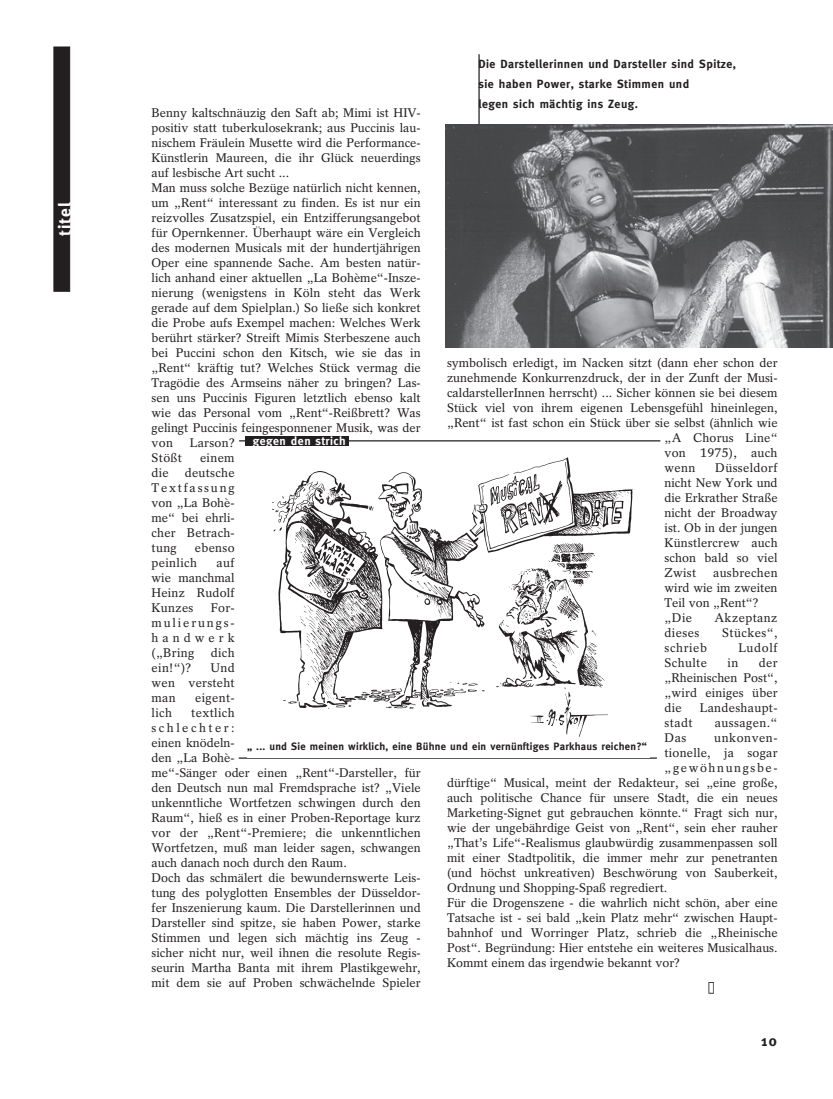
<style>
.page{position:relative;width:833px;height:1099px;background:#fff}
.page>*{position:absolute;margin:0;border:0;box-sizing:border-box;transform-origin:0 0}
.t1{font:700 17.5px "Meta";color:#fff}
.t2{font:700 15px "Meta";color:#231f20}
.t3{font:12.5px/15px "Rotation";color:#231f20;text-align:justify}
.t4{font:12.5px "Rotation";letter-spacing:.035em;color:#231f20}
.t5{font:12.5px/15px "Rotation";letter-spacing:.03em;color:#231f20}
.t6{font:12.5px "Rotation";letter-spacing:.125em;color:#231f20}
.t7{font:12.5px "Rotation";letter-spacing:.02em;color:#231f20}
.t8{font:12.5px "Rotation";letter-spacing:.025em;color:#231f20}
.t9{font:12.5px "Rotation";letter-spacing:.045em;color:#231f20}
.t10{font:12.5px "Rotation";letter-spacing:.05em;color:#231f20}
.t11{font:700 11.88px/20px "Meta";letter-spacing:.04em;color:#231f20}
.t12{font:700 11.88px "Meta";letter-spacing:.04em;color:#fff}
.t13{font:700 10.62px "Meta";letter-spacing:.025em;color:#231f20}
</style>
<div class="page">
<div style="left:54px;top:47px;width:16px;height:244px;background:#231f20;border:1px solid #231f20"></div>
<img style="left:272px;top:457px;width:361px;height:284px">
<img style="left:446px;top:125px;width:387px;height:223px">
<hr style="left:239px;top:757px;width:418px;height:1px;background:#231f20">
<hr style="left:239px;top:440px;width:421px;height:1px;background:#231f20">
<div style="left:245px;top:437px;width:104px;height:9px;background:#231f20"></div>
<hr style="left:478px;top:54px;width:1px;height:70px;background:#231f20">
<h1 class="t1" style="left:55px;top:236px;width:35px;rotate:-90deg">titel</h1>
<p class="t11" style="left:478px;top:54px;width:259px">Die Darstellerinnen und Darsteller sind Spitze, sie haben Power, starke Stimmen und<br>legen sich mächtig ins Zeug.</p>
<p class="t3" style="left:152px;top:105px;width:271px;text-align:left">Benny kaltschnäuzig den Saft ab; Mimi ist HIV&shy;positiv statt tuberkulosekrank; aus Puccinis lau&shy;nischem Fräulein Musette wird die Performance-Künstlerin Maureen, die ihr Glück neuerdings auf lesbische Art sucht ...<br>Man muss solche Bezüge natürlich nicht kennen, um „Rent“ interessant zu finden. Es ist nur ein reizvolles Zusatzspiel, ein Entzifferungsangebot für Opernkenner. Überhaupt wäre ein Vergleich des modernen Musicals mit der hundertjährigen Oper eine spannende Sache. Am besten natür&shy;lich anhand einer aktuellen „La Bohème“-Insze&shy;nierung (wenigstens in Köln steht das Werk gerade auf dem Spielplan.) So ließe sich konkret die Probe aufs Exempel machen: Welches Werk berührt stärker? Streift Mimis Sterbeszene auch bei Puccini schon den Kitsch, wie sie das in „Rent“ kräftig tut? Welches Stück vermag die Tragödie des Armseins näher zu bringen? Las&shy;sen uns Puccinis Figuren letztlich ebenso kalt wie das Personal vom „Rent“-Reißbrett? Was gelingt Puccinis feingesponnener Musik, was der von</p>
<p class="t3" style="left:447px;top:355px;width:332px">symbolisch erledigt, im Nacken sitzt (dann eher schon der</p>
<p class="t3" style="left:447px;top:370px;width:332px">zunehmende Konkurrenzdruck, der in der Zunft der Musi-</p>
<p class="t3" style="left:447px;top:385px;width:332px">caldarstellerInnen herrscht) ... Sicher können sie bei diesem</p>
<p class="t3" style="left:447px;top:400px;width:332px">Stück viel von ihrem eigenen Lebensgefühl hineinlegen,</p>
<p class="t3" style="left:447px;top:415px;width:332px">„Rent“ ist fast schon ein Stück über sie selbst (ähnlich wie</p>
<p class="t3" style="left:664px;top:430px;width:115px">„A Chorus Line“</p>
<p class="t7" style="left:664px;top:445px;width:115px">von 1975), auch</p>
<p class="t3" style="left:664px;top:460px;width:32px">wenn</p>
<p class="t12" style="left:253px;top:434px;width:94px">gegen den strich</p>
<p class="t3" style="left:190px;top:435px;width:46px">Larson?</p>
<p class="t3" style="left:152px;top:450px;width:32px">Stößt</p>
<p class="t3" style="left:200px;top:450px;width:36px">einem</p>
<p class="t3" style="left:152px;top:465px;width:19px">die</p>
<p class="t3" style="left:664px;top:460px;width:115px;text-indent:51px">Düsseldorf nicht New York und die Erkrather Straße nicht der Broadway ist. Ob in der jungen Künstlercrew auch schon bald so viel Zwist</p>
<p class="t3" style="left:152px;top:465px;width:85px;text-indent:33px">deutsche Textfassung von „La Bohè&shy;me“ bei ehrli&shy;cher Betrach&shy;tung</p>
<p class="t5" style="left:152px;top:540px;width:85px;text-indent:43px">ebenso peinlich</p>
<p class="t3" style="left:152px;top:555px;width:85px;text-indent:65px">auf wie manchmal Heinz Rudolf Kunzes</p>
<p class="t3" style="left:664px;top:565px;width:115px;text-align:left;text-indent:49px">ausbrechen wird wie im zweiten<br>Teil von „Rent“? „Die</p>
<p class="t3" style="left:152px;top:600px;width:85px;text-indent:59px">For&shy;mulierungs&shy;handwerk („Bring</p>
<p class="t4" style="left:714px;top:610px;width:65px">Akzeptanz</p>
<p class="t3" style="left:664px;top:625px;width:36px">dieses</p>
<p class="t4" style="left:722px;top:625px;width:57px">Stückes“,</p>
<p class="t10" style="left:664px;top:640px;width:44px">schrieb</p>
<p class="t3" style="left:738px;top:640px;width:41px">Ludolf</p>
<p class="t5" style="left:664px;top:655px;width:44px">Schulte</p>
<p class="t3" style="left:727px;top:655px;width:12px">in</p>
<p class="t3" style="left:211px;top:645px;width:25px">dich</p>
<p class="t3" style="left:664px;top:655px;width:115px;text-indent:94px">der „Rheinischen Post“, „wird einiges über die</p>
<p class="t3" style="left:152px;top:660px;width:85px;text-indent:59px">Und wen versteht man</p>
<p class="t3" style="left:152px;top:660px;width:41px">ein!“)?</p>
<p class="t3" style="left:195px;top:690px;width:41px">eigent-</p>
<p class="t8" style="left:699px;top:700px;width:79px">Landeshaupt-</p>
<p class="t3" style="left:152px;top:705px;width:271px;text-align:left;text-indent:40px">textlich<br>schlechter:<br>einen knödeln-<br>den „La Bohè-<br>me“-Sänger oder einen „Rent“-Darsteller, für den Deutsch nun mal Fremdsprache ist? „Viele unkenntliche Wortfetzen schwingen durch den Raum“, hieß es in einer Proben-Reportage kurz vor der „Rent“-Premiere; die unkenntlichen Wortfetzen, muß man leider sagen, schwangen auch danach noch durch den Raum.<br>Doch das schmälert die bewundernswerte Leis&shy;tung des polyglotten Ensembles der Düsseldor&shy;fer Inszenierung kaum. Die Darstellerinnen und Darsteller sind spitze, sie haben Power, starke Stimmen und legen sich mächtig ins Zeug - sicher nicht nur, weil ihnen die resolute Regis&shy;seurin Martha Banta mit ihrem Plastikgewehr, mit dem sie auf Proben schwächelnde Spieler</p>
<p class="t3" style="left:152px;top:705px;width:22px">lich</p>
<p class="t3" style="left:664px;top:715px;width:30px">stadt</p>
<p class="t4" style="left:715px;top:715px;width:64px">aussagen.“</p>
<p class="t3" style="left:664px;top:730px;width:23px">Das</p>
<p class="t9" style="left:714px;top:730px;width:65px">unkonven-</p>
<p class="t3" style="left:664px;top:745px;width:115px">tionelle, ja sogar</p>
<p class="t6" style="left:664px;top:760px;width:115px">„gewöhnungsbe-</p>
<p class="t3" style="left:447px;top:775px;width:332px">dürftige“ Musical, meint der Redakteur, sei „eine große,</p>
<p class="t3" style="left:447px;top:790px;width:332px">auch politische Chance für unsere Stadt, die ein neues</p>
<p class="t3" style="left:447px;top:805px;width:332px">Marketing-Signet gut gebrauchen könnte.“ Fragt sich nur,</p>
<p class="t3" style="left:447px;top:820px;width:332px">wie der ungebährdige Geist von „Rent“, sein eher rauher</p>
<p class="t3" style="left:447px;top:835px;width:332px">„That’s Life“-Realismus glaubwürdig zusammenpassen soll</p>
<p class="t3" style="left:447px;top:850px;width:332px">mit einer Stadtpolitik, die immer mehr zur penetranten</p>
<p class="t3" style="left:447px;top:865px;width:332px">(und höchst unkreativen) Beschwörung von Sauberkeit,</p>
<p class="t3" style="left:447px;top:880px;width:222px">Ordnung und Shopping-Spaß regrediert.</p>
<p class="t3" style="left:447px;top:895px;width:332px">Für die Drogenszene - die wahrlich nicht schön, aber eine</p>
<p class="t3" style="left:447px;top:910px;width:332px">Tatsache ist - sei bald „kein Platz mehr“ zwischen Haupt-</p>
<p class="t3" style="left:447px;top:925px;width:332px">bahnhof und Worringer Platz, schrieb die „Rheinische</p>
<p class="t3" style="left:447px;top:940px;width:332px">Post“. Begründung: Hier entstehe ein weiteres Musicalhaus.</p>
<p class="t3" style="left:447px;top:955px;width:234px">Kommt einem das irgendwie bekannt vor?</p>
<p class="t13" style="left:247px;top:740px;width:401px">„ ... und Sie meinen wirklich, eine Bühne und ein vernünftiges Parkhaus reichen?“</p>
<p class="t2" style="left:761px;top:1031px;width:17px">10</p>
</div>
